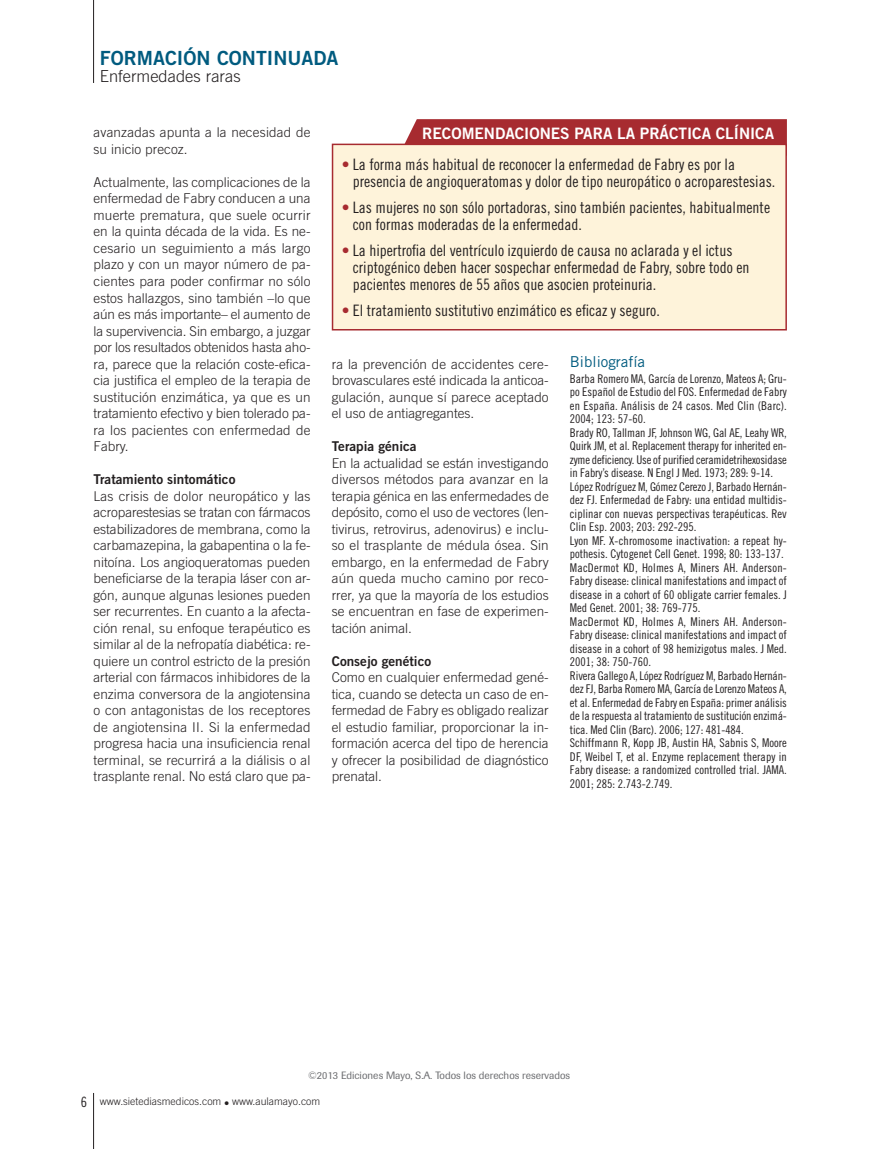
<style>
.page{position:relative;width:872px;height:1149px;background:#fff}
.page>*{position:absolute;margin:0;border:0;box-sizing:border-box;transform-origin:0 0}
.t1{font:19.5px "Trade Gothic LT Std Bd 2";color:#005b7f}
.t2{font:300 16.5px "Trade Gothic LT Std";color:#231f20}
.t3{font:15.75px/17.2px "Trade Gothic LT Std Cn 18";color:#231f20}
.t4{font:15.75px "Trade Gothic LT Std Bd 2";color:#fff}
.t5{font:15px "Trade Gothic LT Std";color:#005b7f}
.t6{font:300 13.5px/16.5px "Trade Gothic LT Std";color:#231f20;text-align:justify}
.t7{font:13.5px "Trade Gothic LT Std Bd 2";color:#231f20}
.t8{font:12px/13.5px "Trade Gothic LT Std Cn 18";color:#231f20}
.t9{font:10.5px "Imago";color:#6c6d70}
.t10{font:300 10.5px "Trade Gothic LT Std";color:#231f20}
.s1{color:#a72b30}
.s2{font-family:"Trade Gothic LT Std Cn 18";font-weight:400;font-size:14.25px}
</style>
<div class="page">
<hr style="left:93px;top:1092px;width:1px;height:56px;background:#231f20">
<hr style="left:93px;top:0;width:1px;height:83px;background:#231f20">
<svg style="left:399px;top:119px;width:388px;height:25px;background:#aa3237"></svg>
<div style="left:332px;top:144px;width:454px;height:185px;background:#fef3da"></div>
<div style="left:332px;top:144px;width:455px;height:186px;border:2px solid #a72b30"></div>
<h1 class="t1" style="left:100px;top:51px;width:240px">FORMACIÓN CONTINUADA</h1>
<p class="t2" style="left:100px;top:71px;width:142px">Enfermedades raras</p>
<p class="t6" style="left:94px;top:126px;width:218px">avanzadas apunta a la necesidad de su inicio precoz.</p>
<p class="t6" style="left:94px;top:175px;width:218px">Actualmente, las complicaciones de la enfermedad de Fabry conducen a una muerte prematura, que suele ocurrir en la quinta década de la vida. Es ne&shy;cesario un seguimiento a más largo plazo y con un mayor número de pa&shy;cientes para poder confirmar no sólo estos hallazgos, sino también –lo que aún es más importante– el aumento de la supervivencia. Sin embargo, a juzgar por los resultados obtenidos hasta aho&shy;ra, parece que la relación coste-efica&shy;cia justifica el empleo de la terapia de sustitución enzimática, ya que es un tratamiento efectivo y bien tolerado pa&shy;ra los pacientes con enfermedad de Fabry.</p>
<p class="t7" style="left:94px;top:474px;width:143px">Tratamiento sintomático</p>
<p class="t6" style="left:94px;top:489px;width:218px">Las crisis de dolor neuropático y las acroparestesias se tratan con fármacos estabilizadores de membrana, como la carbamazepina, la gabapentina o la fe&shy;nitoína. Los angioqueratomas pueden beneficiarse de la terapia láser con ar&shy;gón, aunque algunas lesiones pueden ser recurrentes. En cuanto a la afecta&shy;ción renal, su enfoque terapéutico es similar al de la nefropatía diabética: re&shy;quiere un control estricto de la presión arterial con fármacos inhibidores de la enzima conversora de la angiotensina o con antagonistas de los receptores de angiotensina II. Si la enfermedad progresa hacia una insuficiencia renal terminal, se recurrirá a la diálisis o al trasplante renal. No está claro que pa-</p>
<p class="t4" style="left:422px;top:127px;width:353px">RECOMENDACIONES PARA LA PRÁCTICA CLÍNICA</p>
<p class="t3" style="left:353px;top:157px;width:424px;text-indent:-11px"><span class="s1">•</span> La forma más habitual de reconocer la enfermedad de Fabry es por la presencia de angioqueratomas y dolor de tipo neuropático o acroparestesias.</p>
<p class="t3" style="left:353px;top:200px;width:419px;text-indent:-11px"><span class="s1">•</span> Las mujeres no son sólo portadoras, sino también pacientes, habitualmente con formas moderadas de la enfermedad.</p>
<p class="t3" style="left:353px;top:243px;width:398px;text-indent:-11px"><span class="s1">•</span> La hipertrofia del ventrículo izquierdo de causa no aclarada y el ictus criptogénico deben hacer sospechar enfermedad de Fabry, sobre todo en pacientes menores de 55 años que asocien proteinuria.</p>
<p class="t3" style="left:342px;top:303px;width:320px"><span class="s1">•</span> El tratamiento sustitutivo enzimático es eficaz y seguro.</p>
<p class="t6" style="left:332px;top:357px;width:218px">ra la prevención de accidentes cere&shy;brovasculares esté indicada la anticoa&shy;gulación, aunque sí parece aceptado el uso de antiagregantes.</p>
<p class="t7" style="left:332px;top:441px;width:86px">Terapia génica</p>
<p class="t6" style="left:332px;top:456px;width:218px">En la actualidad se están investigando diversos métodos para avanzar en la terapia génica en las enfermedades de depósito, como el uso de vectores (len&shy;tivirus, retrovirus, adenovirus) e inclu&shy;so el trasplante de médula ósea. Sin embargo, en la enfermedad de Fabry aún queda mucho camino por reco&shy;rrer, ya que la mayoría de los estudios se encuentran en fase de experimen&shy;tación animal.</p>
<p class="t7" style="left:332px;top:656px;width:101px">Consejo genético</p>
<p class="t6" style="left:332px;top:670px;width:218px">Como en cualquier enfermedad gené&shy;tica, cuando se detecta un caso de en&shy;fermedad de Fabry es obligado realizar el estudio familiar, proporcionar la in&shy;formación acerca del tipo de herencia y ofrecer la posibilidad de diagnóstico prenatal.</p>
<p class="t5" style="left:570px;top:356px;width:77px">Bibliografía</p>
<p class="t8" style="left:570px;top:373px;width:218px">Barba Romero MA, García de Lorenzo, Mateos A; Gru&shy;po Español de Estudio del FOS. Enfermedad de Fabry en España. Análisis de 24 casos. Med Clin (Barc).<br>2004; 123: 57-60.<br>Brady RO, Tallman JF, Johnson WG, Gal AE, Leahy WR, Quirk JM, et al. Replacement therapy for inherited en&shy;zyme deficiency. Use of purified ceramidetrihexosidase in Fabry’s disease. N Engl J Med. 1973; 289: 9-14.<br>López Rodríguez M, Gómez Cerezo J, Barbado Hernán&shy;dez FJ. Enfermedad de Fabry: una entidad multidis&shy;ciplinar con nuevas perspectivas terapéuticas. Rev Clin Esp. 2003; 203: 292-295.<br>Lyon MF. X-chromosome inactivation: a repeat hy&shy;pothesis. Cytogenet Cell Genet. 1998; 80: 133-137.<br>MacDermot KD, Holmes A, Miners AH. Anderson-Fabry disease: clinical manifestations and impact of disease in a cohort of 60 obligate carrier females. J Med Genet. 2001; 38: 769-775.<br>MacDermot KD, Holmes A, Miners AH. Anderson-Fabry disease: clinical manifestations and impact of disease in a cohort of 98 hemizigotus males. J Med.<br>2001; 38: 750-760.<br>Rivera Gallego A, López Rodríguez M, Barbado Hernán&shy;dez FJ, Barba Romero MA, García de Lorenzo Mateos A, et al. Enfermedad de Fabry en España: primer análisis de la respuesta al tratamiento de sustitución enzimá&shy;tica. Med Clin (Barc). 2006; 127: 481-484.<br>Schiffmann R, Kopp JB, Austin HA, Sabnis S, Moore DF, Weibel T, et al. Enzyme replacement therapy in Fabry disease: a randomized controlled trial. JAMA.<br>2001; 285: 2.743-2.749.</p>
<p class="t9" style="left:308px;top:1070px;width:263px">©2013 Ediciones Mayo, S.A. Todos los derechos reservados</p>
<p class="t10" style="left:81px;top:1097px;width:241px"><span class="s2">6</span> www.sietediasmedicos.com • www.aulamayo.com</p>
</div>
